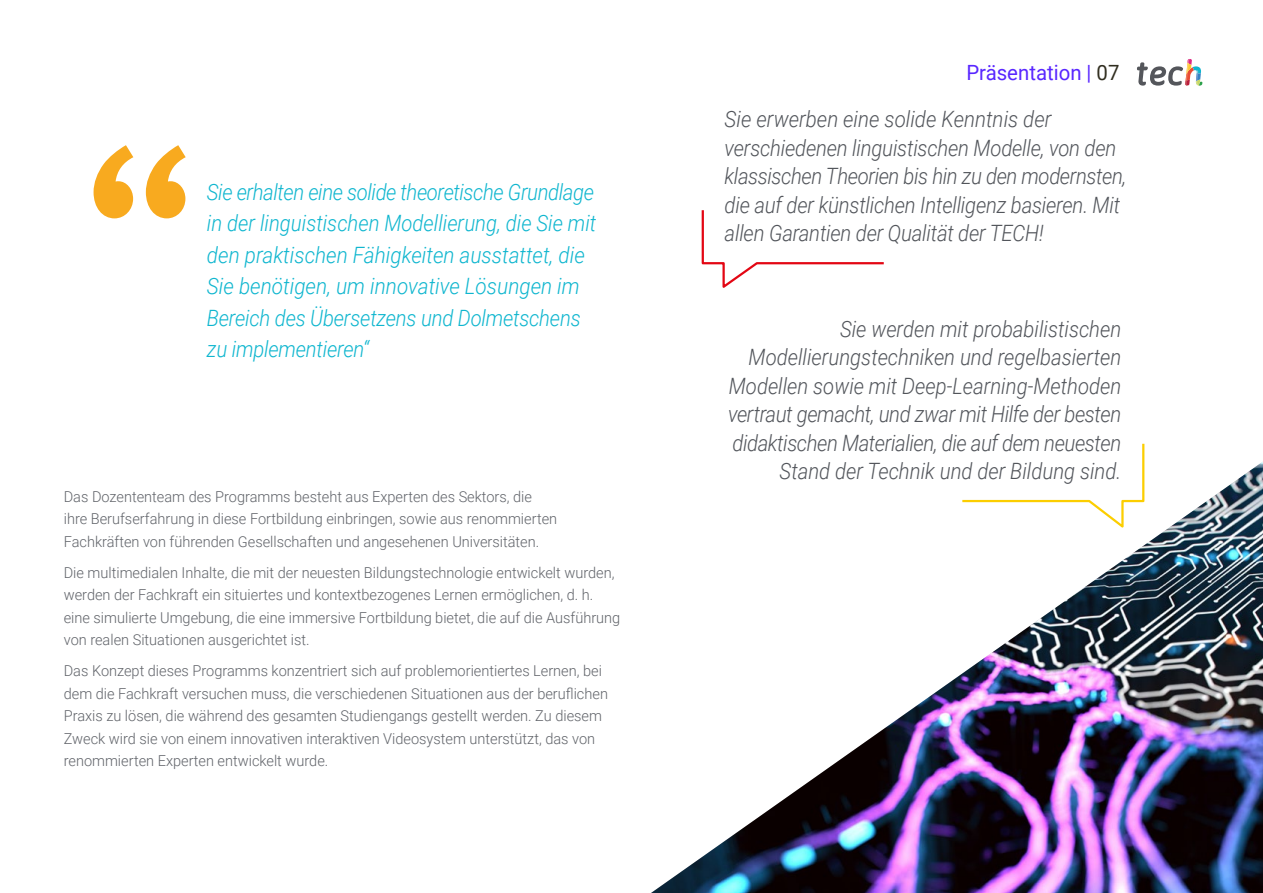
<style>
.page{position:relative;width:1263px;height:893px;background:#fff}
.page>*{position:absolute;margin:0;border:0;box-sizing:border-box;transform-origin:0 0}
.t1{font:italic 300 22.5px/28.5px "Roboto";letter-spacing:-.01em;color:#52555b;text-align:right;scale:.9 1}
.t2{font:italic 300 22.5px/31.5px "Roboto";color:#0fb6cf;scale:.9 1}
.t3{font:italic 300 22.5px/28.5px "Roboto";letter-spacing:-.01em;color:#52555b;scale:.91 1}
.t4{font:21px "Roboto";color:#5927ff}
.t5{font:300 15px/22.5px "Roboto";color:#61646a}
.s1{color:#312e20}
</style>
<div class="page">
<img style="left:651px;top:462px;width:612px;height:431px">
<svg style="left:960px;top:443px;width:185px;height:88px"></svg>
<svg style="left:94px;top:145px;width:92px;height:73px"></svg>
<svg style="left:701px;top:210px;width:183px;height:78px"></svg>
<svg style="left:1137px;top:59px;width:65px;height:27px"></svg>
<p class="t2" style="left:207px;top:175px;width:434px">Sie erhalten eine solide theoretische Grundlage in der linguistischen Modellierung, die Sie mit den praktischen Fähigkeiten ausstattet, die Sie benötigen, um innovative Lösungen im Bereich des Übersetzens und Dolmetschens zu implementieren“</p>
<p class="t5" style="left:64px;top:485px;width:495px">Das Dozententeam des Programms besteht aus Experten des Sektors, die ihre Berufserfahrung in diese Fortbildung einbringen, sowie aus renommierten<br>Fachkräften von führenden Gesellschaften und angesehenen Universitäten.</p>
<p class="t5" style="left:64px;top:561px;width:558px">Die multimedialen Inhalte, die mit der neuesten Bildungstechnologie entwickelt wurden, werden der Fachkraft ein situiertes und kontextbezogenes Lernen ermöglichen, d. h. eine simulierte Umgebung, die eine immersive Fortbildung bietet, die auf die Ausführung von realen Situationen ausgerichtet ist.</p>
<p class="t5" style="left:64px;top:659px;width:546px">Das Konzept dieses Programms konzentriert sich auf problemorientiertes Lernen, bei dem die Fachkraft versuchen muss, die verschiedenen Situationen aus der beruflichen Praxis zu lösen, die während des gesamten Studiengangs gestellt werden. Zu diesem Zweck wird sie von einem innovativen interaktiven Videosystem unterstützt, das von renommierten Experten entwickelt wurde.</p>
<h2 class="t4" style="left:966px;top:57px;width:155px">Präsentation | <span class="s1">07</span></h2>
<h1 class="t3" style="left:725px;top:104px;width:443px">Sie erwerben eine solide Kenntnis der verschiedenen linguistischen Modelle, von den klassischen Theorien bis hin zu den modernsten, die auf der künstlichen Intelligenz basieren. Mit allen Garantien der Qualität der TECH!</h1>
<p class="t1" style="left:728px;top:314px;width:438px">Sie werden mit probabilistischen Modellierungstechniken und regelbasierten Modellen sowie mit Deep-Learning-Methoden vertraut gemacht, und zwar mit Hilfe der besten didaktischen Materialien, die auf dem neuesten Stand der Technik und der Bildung sind.</p>
</div>
